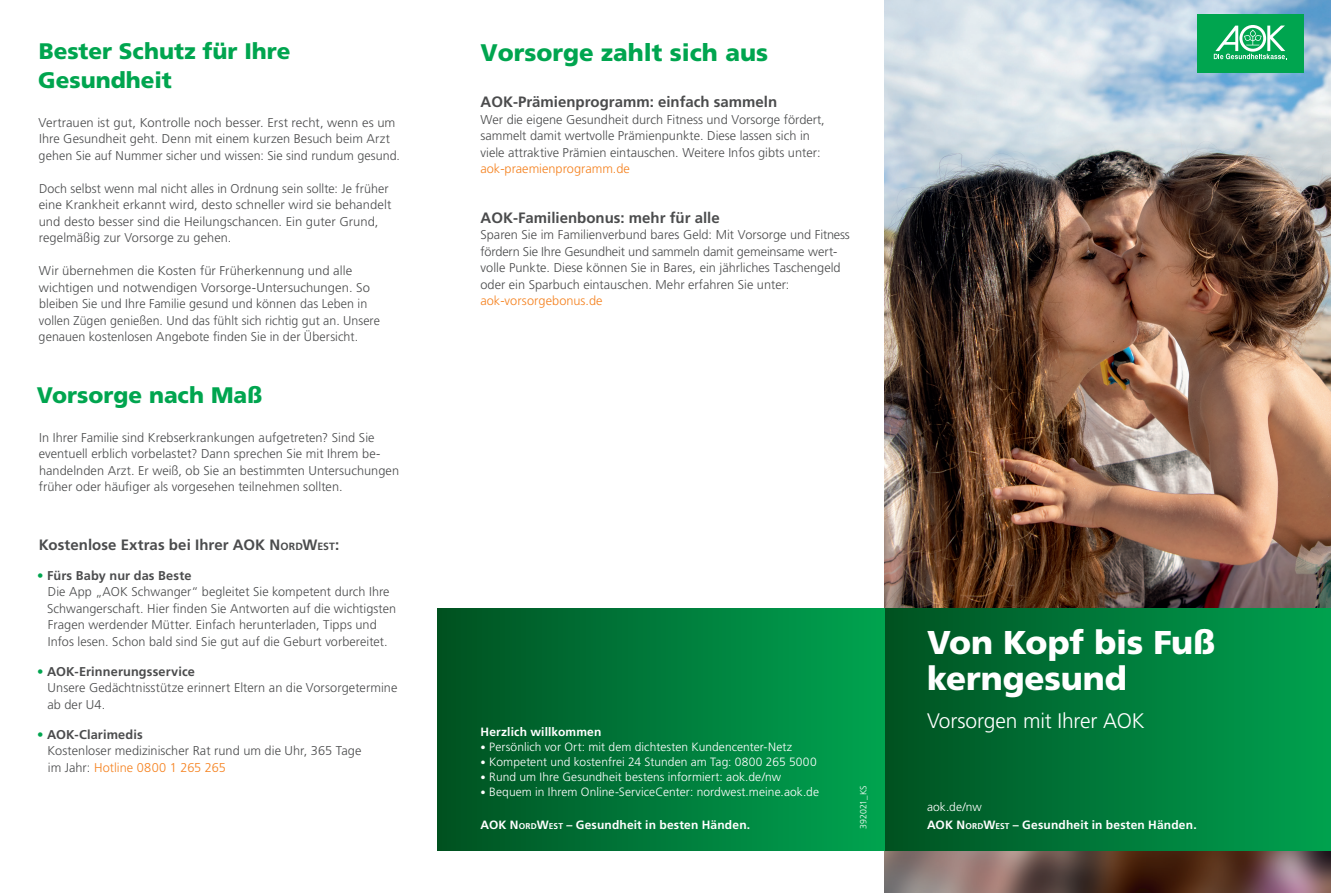
<style>
.page{position:relative;width:1331px;height:893px;background:#fff}
.page>*{position:absolute;margin:0;border:0;box-sizing:border-box;transform-origin:0 0}
.t1{font:900 33px/36px "Frutiger LT Std";letter-spacing:-.005em;color:#fff}
.t2{font:900 24px "Frutiger LT Std";color:#00a54f}
.t3{font:900 22.5px/28.5px "Frutiger LT Std";color:#00a54f}
.t4{font:300 21px "Frutiger LT Std";letter-spacing:-.01em;color:#fff}
.t5{font:700 15px "Frutiger LT Std";color:#4b4c4d}
.t6{font:300 12.75px/16.5px "Frutiger LT Std";color:#4b4c4d}
.t7{font:300 12.75px "Frutiger LT Std";color:#f58220}
.t8{font:300 12px "Frutiger LT Std";letter-spacing:.005em;color:#fff}
.t9{font:700 12px "Frutiger LT Std";letter-spacing:.015em;color:#fff}
.t10{font:300 9px "Frutiger LT Std";letter-spacing:.005em;color:#fff}
.s1{font-style:inherit}
.s2{font-size:10.5px}
.s3{color:#00a54f}
.s4{font-weight:700}
.s5{color:#f58220}
.s6{font-size:8.4px}
</style>
<div class="page">
<img style="left:884px;top:0;width:447px;height:608px">
<img style="left:884px;top:850px;width:447px;height:43px">
<div style="left:1197px;top:14px;width:106px;height:58px;background:#00a54f"></div>
<svg style="left:1214px;top:25px;width:72px;height:34px"></svg>
<div style="left:884px;top:608px;width:447px;height:242px;background:linear-gradient(to right,#005122,#00a250)"></div>
<div style="left:438px;top:608px;width:446px;height:242px;background:linear-gradient(to right,#005122,#00a451)"></div>
<h3 class="t3" style="left:38px;top:37px;width:254px">Bester Schutz für Ihre<br>Gesundheit</h3>
<p class="t6" style="left:39px;top:114px;width:363px">Vertrauen ist gut, Kontrolle noch besser. Erst recht, wenn es um<br>Ihre Gesundheit geht. Denn mit einem kurzen Besuch beim Arzt gehen Sie auf Nummer sicher und wissen: Sie sind rundum gesund.</p>
<p class="t6" style="left:39px;top:180px;width:354px">Doch selbst wenn mal nicht alles in Ordnung sein sollte: Je früher eine Krankheit erkannt wird, desto schneller wird sie behandelt und desto besser sind die Heilungschancen. Ein guter Grund, regelmäßig zur Vorsorge zu gehen.</p>
<p class="t6" style="left:39px;top:263px;width:343px">Wir übernehmen die Kosten für Früherkennung und alle wichtigen und notwendigen Vorsorge-Untersuchungen. So bleiben Sie und Ihre Familie gesund und können das Leben in vollen Zügen genießen. Und das fühlt sich richtig gut an. Unsere genauen kostenlosen Angebote finden Sie in der Übersicht.</p>
<h3 class="t3" style="left:37px;top:381px;width:227px">Vorsorge nach Maß</h3>
<p class="t6" style="left:39px;top:429px;width:362px">In Ihrer Familie sind Krebserkrankungen aufgetreten? Sind Sie eventuell erblich vorbelastet? Dann sprechen Sie mit Ihrem be&shy;handelnden Arzt. Er weiß, ob Sie an bestimmten Untersuchungen früher oder häufiger als vorgesehen teilnehmen sollten.</p>
<h2 class="t2" style="left:480px;top:38px;width:289px">Vorsorge zahlt sich aus</h2>
<p class="t5" style="left:480px;top:93px;width:298px">AOK-Prämienprogramm: einfach sammeln</p>
<p class="t6" style="left:480px;top:111px;width:346px">Wer die eigene Gesundheit durch Fitness und Vorsorge fördert, sammelt damit wertvolle Prämienpunkte. Diese lassen sich in viele attraktive Prämien eintauschen. Weitere Infos gibts unter:</p>
<p class="t7" style="left:480px;top:161px;width:151px">aok-praemienprogramm.de</p>
<p class="t5" style="left:480px;top:208px;width:241px">AOK-Familienbonus: mehr für alle</p>
<p class="t6" style="left:480px;top:227px;width:371px">Sparen Sie im Familienverbund bares Geld: Mit Vorsorge und Fitness fördern Sie Ihre Gesundheit und sammeln damit gemeinsame wert&shy;volle Punkte. Diese können Sie in Bares, ein jährliches Taschengeld oder ein Sparbuch eintauschen. Mehr erfahren Sie unter:</p>
<p class="t7" style="left:480px;top:293px;width:124px">aok-vorsorgebonus.de</p>
<p class="t5" style="left:39px;top:536px;width:302px">Kostenlose Extras bei Ihrer AOK <span class="s1">N</span><span class="s2">ORD</span><span class="s1">W</span><span class="s2">EST</span>:</p>
<p class="t6" style="left:47px;top:567px;width:351px;text-indent:-10px"><span class="s3">•</span> <span class="s4">Fürs Baby nur das Beste<br></span>Die App „AOK Schwanger“ begleitet Sie kompetent durch Ihre Schwangerschaft. Hier finden Sie Antworten auf die wichtigsten Fragen werdender Mütter. Einfach herunterladen, Tipps und Infos lesen. Schon bald sind Sie gut auf die Geburt vorbereitet.</p>
<p class="t6" style="left:47px;top:663px;width:352px;text-indent:-10px"><span class="s3">•</span> <span class="s4">AOK-Erinnerungsservice<br></span>Unsere Gedächtnisstütze erinnert Eltern an die Vorsorgetermine ab der U4.</p>
<p class="t6" style="left:48px;top:726px;width:315px;text-indent:-11px"><span class="s3">•</span> <span class="s4">AOK-Clarimedis<br></span>Kostenloser medizinischer Rat rund um die Uhr, 365 Tage im Jahr: <span class="s5">Hotline 0800 1 265 265</span></p>
<p class="t9" style="left:480px;top:725px;width:122px">Herzlich willkommen</p>
<p class="t8" style="left:480px;top:740px;width:313px"><span class="s2">•</span> Persönlich vor Ort: mit dem dichtesten Kundencenter-Netz</p>
<p class="t8" style="left:480px;top:755px;width:338px"><span class="s2">•</span> Kompetent und kostenfrei 24 Stunden am Tag: 0800 265 5000</p>
<p class="t8" style="left:480px;top:770px;width:302px"><span class="s2">•</span> Rund um Ihre Gesundheit bestens informiert: aok.de/nw</p>
<p class="t8" style="left:480px;top:785px;width:340px"><span class="s2">•</span> Bequem in Ihrem Online-ServiceCenter: nordwest.meine.aok.de</p>
<p class="t9" style="left:480px;top:818px;width:271px">AOK <span class="s1">N</span><span class="s6">ORD</span><span class="s1">W</span><span class="s6">EST</span> – Gesundheit in besten Händen.</p>
<p class="t10" style="left:858px;top:829px;width:45px;rotate:-90deg">392021_KS</p>
<h1 class="t1" style="left:927px;top:624px;width:290px">Von Kopf bis Fuß kerngesund</h1>
<h3 class="t4" style="left:927px;top:709px;width:219px">Vorsorgen mit Ihrer AOK</h3>
<p class="t8" style="left:927px;top:800px;width:56px">aok.de/nw</p>
<p class="t9" style="left:927px;top:818px;width:271px">AOK <span class="s1">N</span><span class="s6">ORD</span><span class="s1">W</span><span class="s6">EST</span> – Gesundheit in besten Händen.</p>
</div>
